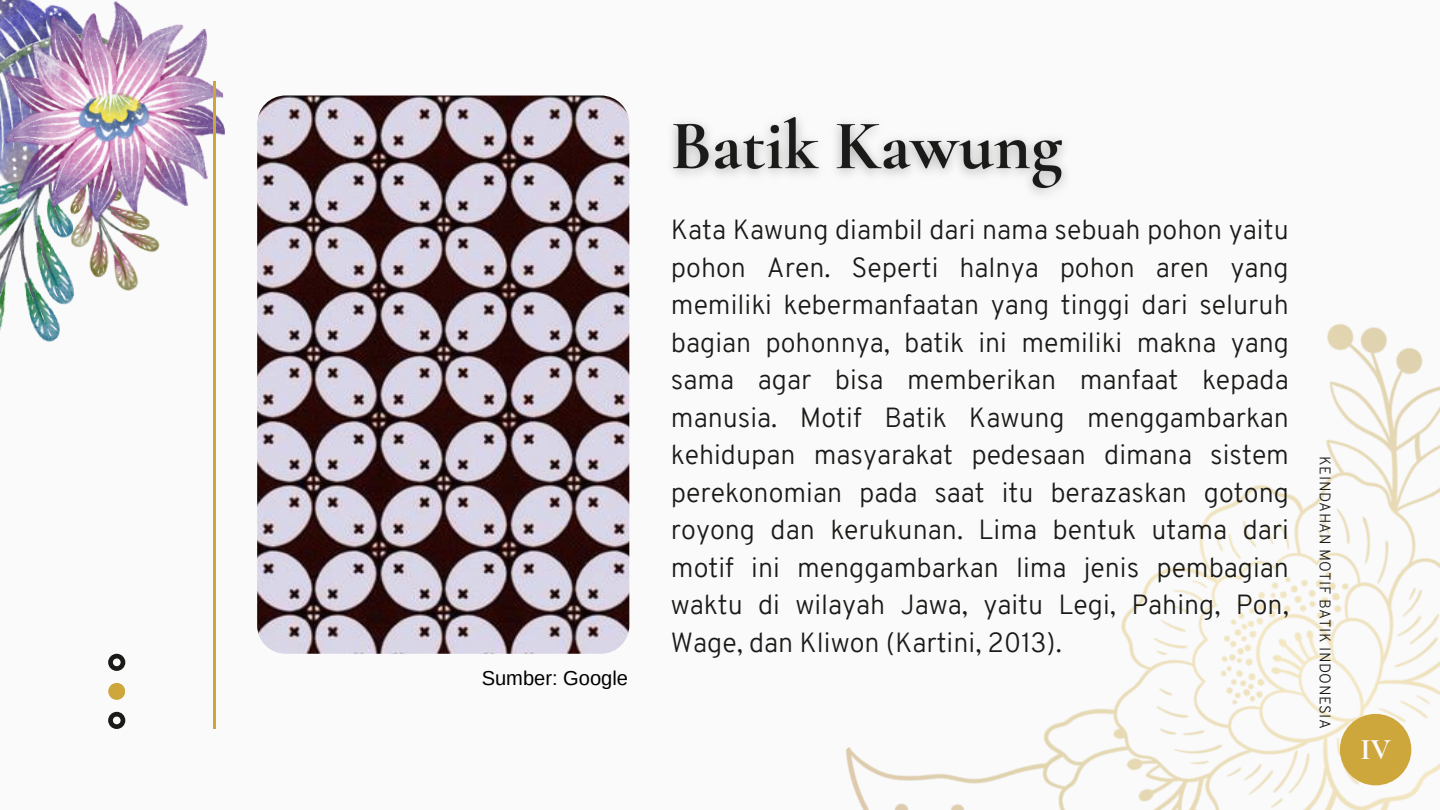
<style>
.page{position:relative;width:1440px;height:810px;background:#fafafa}
.page>*{position:absolute;margin:0;border:0;box-sizing:border-box;transform-origin:0 0}
.t1{font:700 30px "Cormorant Garamond";color:#fafafa}
.t2{font:300 27px/37.5px "Overpass";color:#1a1b18;text-align:justify}
.t3{font:20.1px "Arimo";color:#000}
.t4{font:300 15px "Overpass";letter-spacing:.03em;color:#1a1b18}
</style>
<div class="page">
<img style="left:0;top:0;width:225px;height:342px">
<svg style="left:108px;top:712px;width:17px;height:17px"></svg>
<svg style="left:108px;top:654px;width:17px;height:17px"></svg>
<div style="left:108px;top:683px;width:17px;height:17px;background:#cda63c;border-radius:50%"></div>
<hr style="left:213px;top:81px;width:3px;height:648px;background:#cda63c">
<img style="left:257px;top:96px;width:372px;height:558px;border-radius:28px">
<img style="left:846px;top:324px;width:594px;height:486px">
<img style="left:672px;top:117px;width:394px;height:78px">
<div style="left:1340px;top:714px;width:71px;height:71px;background:#cda63c;border-radius:50%"></div>
<p class="t3" style="left:482px;top:666px;width:148px">Sumber: Google</p>
<p class="t2" style="left:671px;top:214px;width:620px">Kata Kawung diambil dari nama sebuah pohon yaitu pohon Aren. Seperti halnya pohon aren yang memiliki kebermanfaatan yang tinggi dari seluruh bagian pohonnya, batik ini memiliki makna yang sama agar bisa memberikan manfaat kepada manusia. Motif Batik Kawung menggambarkan kehidupan masyarakat pedesaan dimana sistem perekonomian pada saat itu berazaskan gotong royong dan kerukunan. Lima bentuk utama dari motif ini menggambarkan lima jenis pembagian waktu di wilayah Jawa, yaitu Legi, Pahing, Pon, Wage, dan Kliwon (Kartini, 2013).</p>
<p class="t4" style="left:1331px;top:456px;width:274px;rotate:90deg">KEINDAHAN MOTIF BATIK INDONESIA</p>
<p class="t1" style="left:1361px;top:731px;width:32px">IV</p>
</div>
